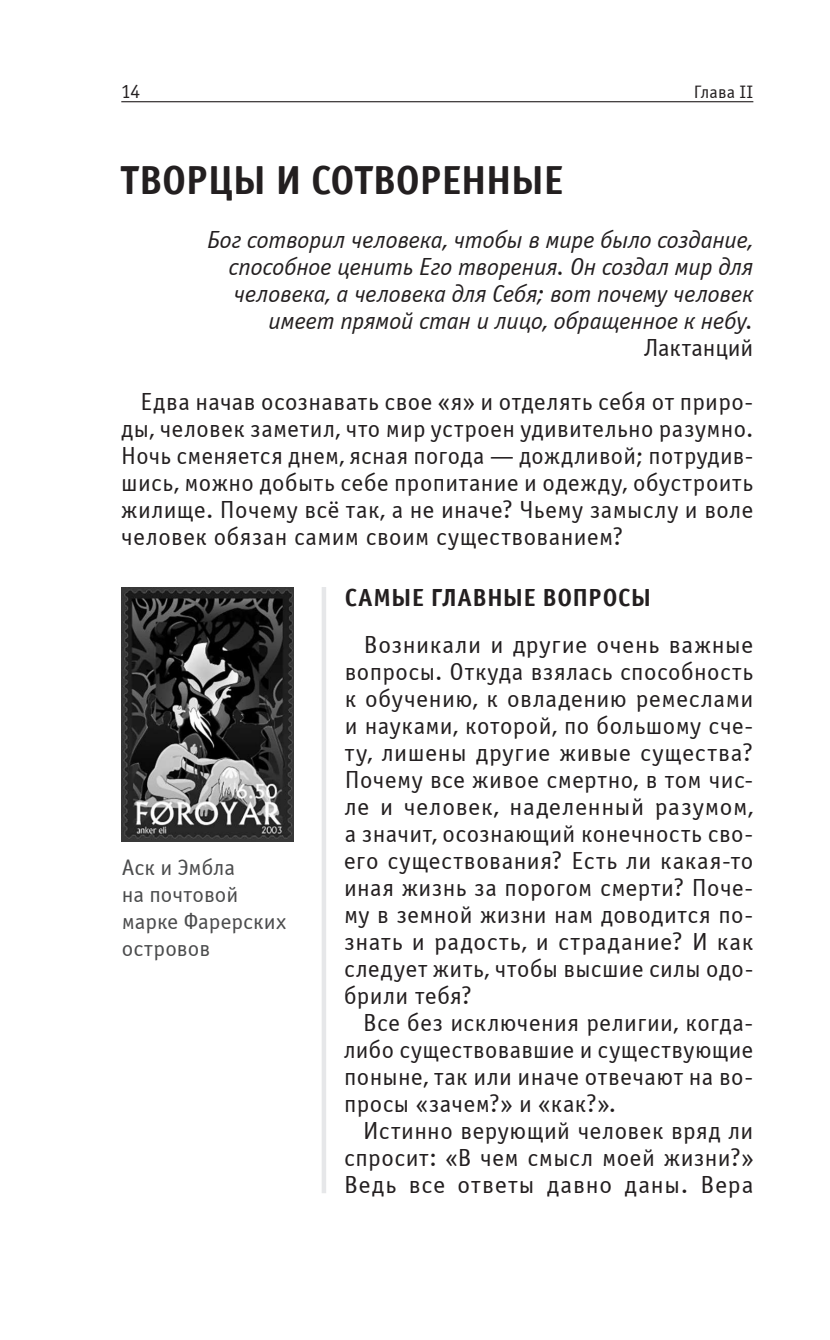
<style>
.page{position:relative;width:830px;height:1340px;background:#fff}
.page>*{position:absolute;margin:0;border:0;box-sizing:border-box;transform-origin:0 0}
.t1{font:700 40.5px "Officina Sans C";letter-spacing:-.01em;color:#231f20}
.t2{font:24.75px/27px "Officina Sans C";letter-spacing:.02em;color:#231f20;text-align:justify}
.t3{font:italic 24.75px/27px "Officina Sans C";letter-spacing:-.005em;color:#231f20;text-align:right}
.t4{font:700 24.75px "Officina Sans C";letter-spacing:.015em;color:#231f20}
.t5{font:22.5px/27px "Officina Sans C";color:#4b4c4d}
.t6{font:20.25px "Officina Sans C";color:#231f20;scale:.95 1}
.t7{font:18px "Officina Sans C";letter-spacing:.01em;color:#231f20}
</style>
<div class="page">
<hr style="left:121px;top:101px;width:632px;height:1px;background:#231f20">
<div style="left:321px;top:587px;width:5px;height:606px;background:#e6e7e9"></div>
<img style="left:121px;top:587px;width:172px;height:254px">
<p class="t6" style="left:121px;top:83px;width:21px">14</p>
<p class="t7" style="left:693px;top:85px;width:61px">Глава II</p>
<h1 class="t1" style="left:121px;top:159px;width:443px">ТВОРЦЫ И СОТВОРЕННЫЕ</h1>
<p class="t3" style="left:207px;top:228px;width:547px">Бог сотворил человека, чтобы в мире было создание, способное ценить Его творения. Он создал мир для человека, а человека для Себя; вот почему человек имеет прямой стан и лицо, обращенное к небу.</p>
<p class="t2" style="left:140px;top:323px;width:614px;line-height:54px;text-align:right">Лактанций<br>Едва начав осознавать свое «я» и отделять себя от приро-</p>
<p class="t2" style="left:121px;top:417px;width:633px">ды, человек заметил, что мир устроен удивительно разумно.<br>Ночь сменяется днем, ясная погода — дождливой; потрудив&shy;шись, можно добыть себе пропитание и одежду, обустроить жилище. Почему всё так, а не иначе? Чьему замыслу и воле человек обязан самим своим существованием?</p>
<p class="t4" style="left:344px;top:585px;width:308px">САМЫЕ ГЛАВНЫЕ ВОПРОСЫ</p>
<p class="t2" style="left:344px;top:633px;width:410px;text-indent:20px">Возникали и другие очень важные вопросы. Откуда взялась способность к обучению, к овладению ремеслами и науками, которой, по большому сче&shy;ту, лишены другие живые существа?<br>Почему все живое смертно, в том чис&shy;ле и человек, наделенный разумом, а значит, осознающий конечность сво&shy;его существования? Есть ли какая-то иная жизнь за порогом смерти? Поче&shy;му в земной жизни нам доводится по&shy;знать и радость, и страдание? И как следует жить, чтобы высшие силы одо&shy;брили тебя?</p>
<p class="t2" style="left:344px;top:1011px;width:410px;text-indent:19px">Все без исключения религии, когда&shy;либо существовавшие и существующие поныне, так или иначе отвечают на во&shy;просы «зачем?» и «как?».</p>
<p class="t2" style="left:344px;top:1119px;width:410px;text-indent:19px">Истинно верующий человек вряд ли спросит: «В чем смысл моей жизни?» Ведь все ответы давно даны. Вера</p>
<p class="t5" style="left:122px;top:855px;width:166px">Аск и Эмбла<br>на почтовой марке Фарерских островов</p>
</div>
